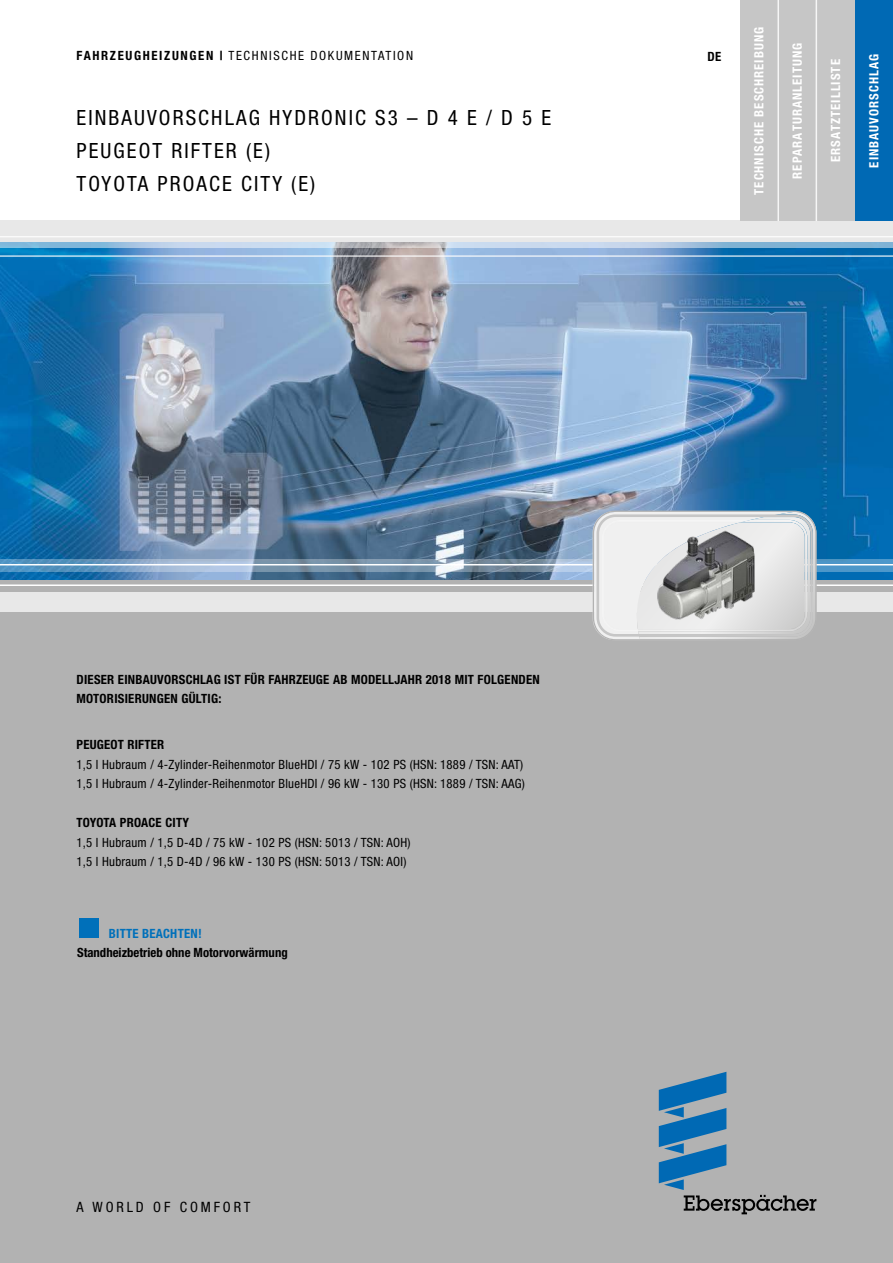
<style>
.page{position:relative;width:893px;height:1263px;background:#fff}
.page>*{position:absolute;margin:0;border:0;box-sizing:border-box;transform-origin:0 0}
.Ueberschrift_16pt{font:condensed 21px "Helvetica Neue LT";letter-spacing:.1em;color:#000}
.t1{font:condensed 14.25px "Helvetica Neue LTW1 G";letter-spacing:.2em;color:#000}
.Fließtext_8_5pt{font:condensed 12.75px/19.5px "Helvetica Neue LT";letter-spacing:.02em;color:#000}
.Ueberschrift_8_5pt_b{font:700 condensed 12.75px/19.5px "Helvetica Neue LT";letter-spacing:.02em;color:#000}
.Ueberschrift_8_5pt_b-2{font:condensed 12.75px/19.5px "Helvetica Neue LT";letter-spacing:.02em;color:#000}
.t2{font:700 condensed 12.75px "Helvetica Neue LTW1 G";letter-spacing:.08em;color:#fff}
.t3{font:condensed 12.75px "Helvetica Neue LTW1 G";letter-spacing:.13em;color:#000}
.Ueberschrift_8_5pt_b-3{font:700 condensed 12.75px "Helvetica Neue LT";color:#000}
.Bitte_beachten_8_5pt{font:700 condensed 12.75px "Helvetica Neue LT";letter-spacing:.02em;color:#0070ba}
.s1{font-weight:700}
</style>
<div class="page">
<img style="left:0;top:248px;width:893px;height:332px">
<div style="left:0;top:580px;width:893px;height:683px;background:#b2b2b2"></div>
<svg style="left:0;top:241px;width:893px;height:7px;background:#b4cbe0"></svg>
<div style="left:0;top:220px;width:893px;height:21px;background:#e8e8e8"></div>
<hr style="left:0;top:236px;width:893px;height:1px;background:#fff">
<hr style="left:0;top:255px;width:893px;height:2px;background:#fff">
<svg style="left:0;top:559px;width:893px;height:12px;background:#82a4c0"></svg>
<hr style="left:0;top:564px;width:893px;height:1px;background:#fff">
<hr style="left:0;top:584px;width:893px;height:2px;background:#fff">
<div style="left:0;top:592px;width:893px;height:19px;background:#e8e8e8"></div>
<svg style="left:593px;top:511px;width:224px;height:129px"></svg>
<img style="left:750px;top:520px;width:56px;height:11px">
<img style="left:796px;top:531px;width:11px;height:99px">
<img style="left:613px;top:627px;width:183px;height:4px">
<img style="left:603px;top:520px;width:147px;height:11px">
<img style="left:602px;top:531px;width:11px;height:99px">
<svg style="left:659px;top:1072px;width:157px;height:142px"></svg>
<div style="left:855px;top:0;width:38px;height:221px;background:#0069b4"></div>
<div style="left:816px;top:0;width:39px;height:221px;background:#c6c6c6"></div>
<div style="left:778px;top:0;width:38px;height:221px;background:#c6c6c6"></div>
<div style="left:740px;top:0;width:38px;height:221px;background:#c6c6c6"></div>
<hr style="left:777px;top:0;width:2px;height:221px;background:#f6f6f6">
<hr style="left:816px;top:0;width:1px;height:221px;background:#f6f6f6">
<img style="left:631px;top:525px;width:148px;height:105px">
<div style="left:79px;top:918px;width:20px;height:20px;background:#0070ba"></div>
<p class="t2" style="left:751px;top:195px;width:169px;rotate:-90deg">TECHNISCHE BESCHREIBUNG</p>
<p class="t2" style="left:790px;top:179px;width:137px;rotate:-90deg">REPARATURANLEITUNG</p>
<p class="t3" style="left:77px;top:48px;width:338px"><span class="s1">FAHRZEUGHEIZUNGEN |</span> TECHNISCHE DOKUMENTATION</p>
<p class="Ueberschrift_8_5pt_b" style="left:707px;top:46px;width:15px">DE</p>
<p class="t2" style="left:866px;top:168px;width:115px;rotate:-90deg">EINBAUVORSCHLAG</p>
<p class="t2" style="left:828px;top:162px;width:104px;rotate:-90deg">ERSATZTEILLISTE</p>
<p class="Ueberschrift_16pt" style="left:77px;top:105px;width:476px">EINBAUVORSCHLAG HYDRONIC S3 – D 4 E / D 5 E</p>
<p class="Ueberschrift_16pt" style="left:77px;top:138px;width:195px">PEUGEOT RIFTER (E)</p>
<p class="Ueberschrift_16pt" style="left:77px;top:171px;width:240px">TOYOTA PROACE CITY (E)</p>
<p class="Ueberschrift_8_5pt_b" style="left:77px;top:669px;width:465px">DIESER EINBAUVORSCHLAG IST FÜR FAHRZEUGE AB MODELLJAHR 2018 MIT FOLGENDEN<br>MOTORISIERUNGEN GÜLTIG:</p>
<p class="Ueberschrift_8_5pt_b-2" style="left:77px;top:735px;width:448px"><span class="s1">PEUGEOT RIFTER<br></span>1,5 l Hubraum / 4-Zylinder-Reihenmotor BlueHDI / 75 kW - 102 PS (HSN: 1889 / TSN: AAT)</p>
<p class="Fließtext_8_5pt" style="left:77px;top:774px;width:450px">1,5 l Hubraum / 4-Zylinder-Reihenmotor BlueHDI / 96 kW - 130 PS (HSN: 1889 / TSN: AAG)</p>
<p class="Fließtext_8_5pt" style="left:77px;top:813px;width:336px"><span class="s1">TOYOTA PROACE CITY<br></span>1,5 l Hubraum / 1,5 D-4D / 75 kW - 102 PS (HSN: 5013 / TSN: AOH)</p>
<p class="Fließtext_8_5pt" style="left:77px;top:852px;width:331px">1,5 l Hubraum / 1,5 D-4D / 96 kW - 130 PS (HSN: 5013 / TSN: AOI)</p>
<p class="Bitte_beachten_8_5pt" style="left:109px;top:925px;width:94px">BITTE BEACHTEN!</p>
<p class="Ueberschrift_8_5pt_b-3" style="left:77px;top:945px;width:212px">Standheizbetrieb ohne Motorvorwärmung</p>
<p class="t1" style="left:77px;top:1198px;width:175px">A WORLD OF COMFORT</p>
</div>
